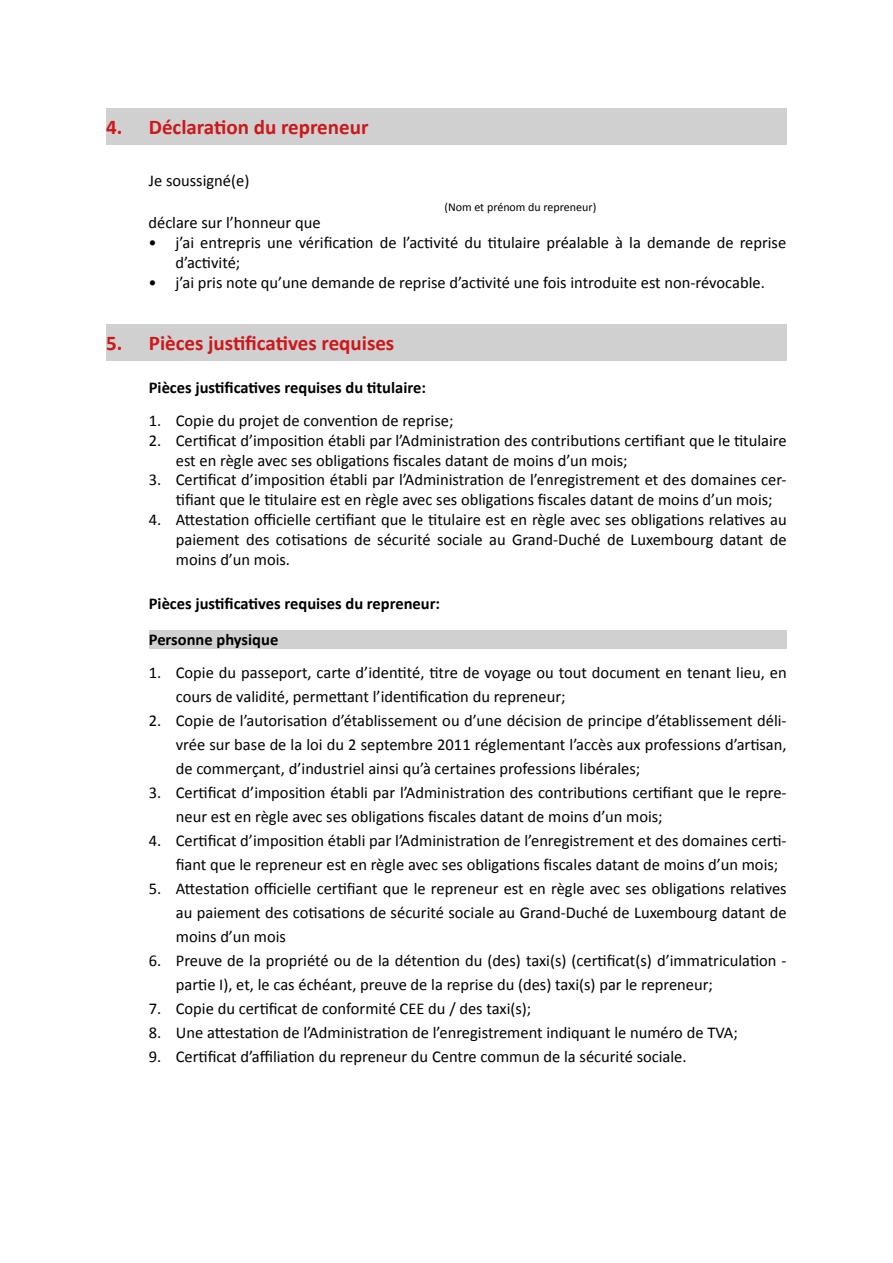
<style>
.page{position:relative;width:893px;height:1263px;background:#fff}
.page>*{position:absolute;margin:0;border:0;box-sizing:border-box;transform-origin:0 0}
.t1{font:700 21px "Calibri";color:#cd171a}
.t2{font:16.5px/24px "Calibri";color:#000}
.t3{font:700 16.5px "Calibri";color:#000}
.t4{font:12px "Calibri";color:#000}
</style>
<div class="page">
<div style="left:106px;top:108px;width:681px;height:36px;background:#d0d0d0"></div>
<div style="left:106px;top:324px;width:681px;height:36px;background:#d0d0d0"></div>
<div style="left:149px;top:630px;width:638px;height:18px;background:#d0d0d0"></div>
<p class="t1" style="left:106px;top:113px;width:264px">4. Déclaration du repreneur</p>
<p class="t2" style="left:149px;top:169px;width:102px">Je soussigné(e)</p>
<p class="t2" style="left:148px;top:211px;width:174px">déclare sur l’honneur que</p>
<p class="t2" style="left:175px;top:233px;width:612px;line-height:19.8px;text-indent:-27px">• j’ai entrepris une vérification de l’activité du titulaire préalable à la demande de reprise d’activité;</p>
<p class="t2" style="left:148px;top:270px;width:618px">• j’ai pris note qu’une demande de reprise d’activité une fois introduite est non-révocable.</p>
<p class="t4" style="left:444px;top:200px;width:153px">(Nom et prénom du repreneur)</p>
<p class="t1" style="left:106px;top:329px;width:290px">5. Pièces justificatives requises</p>
<p class="t3" style="left:149px;top:377px;width:279px">Pièces justificatives requises du titulaire:</p>
<p class="t2" style="left:149px;top:409px;width:306px">1. Copie du projet de convention de reprise;</p>
<p class="t2" style="left:176px;top:430px;width:612px;line-height:19.8px;text-indent:-27px">2. Certificat d’imposition établi par l’Administration des contributions certifiant que le titulaire est en règle avec ses obligations fiscales datant de moins d’un mois;</p>
<p class="t2" style="left:176px;top:470px;width:612px;line-height:19.8px;text-indent:-27px">3. Certificat d’imposition établi par l’Administration de l’enregistrement et des domaines cer&shy;tifiant que le titulaire est en règle avec ses obligations fiscales datant de moins d’un mois;</p>
<p class="t2" style="left:176px;top:510px;width:612px;line-height:19.8px;text-align:justify;text-indent:-27px">4. Attestation officielle certifiant que le titulaire est en règle avec ses obligations relatives au paiement des cotisations de sécurité sociale au Grand-Duché de Luxembourg datant de moins d’un mois.</p>
<p class="t3" style="left:149px;top:593px;width:293px">Pièces justificatives requises du repreneur:</p>
<p class="t3" style="left:149px;top:629px;width:131px">Personne physique</p>
<p class="t2" style="left:176px;top:661px;width:612px;text-indent:-27px">1. Copie du passeport, carte d’identité, titre de voyage ou tout document en tenant lieu, en cours de validité, permettant l’identification du repreneur;</p>
<p class="t2" style="left:176px;top:709px;width:612px;text-align:justify;text-indent:-27px">2. Copie de l’autorisation d’établissement ou d’une décision de principe d’établissement déli&shy;vrée sur base de la loi du 2 septembre 2011 réglementant l’accès aux professions d’artisan, de commerçant, d’industriel ainsi qu’à certaines professions libérales;</p>
<p class="t2" style="left:176px;top:781px;width:612px;text-indent:-27px">3. Certificat d’imposition établi par l’Administration des contributions certifiant que le repre&shy;neur est en règle avec ses obligations fiscales datant de moins d’un mois;</p>
<p class="t2" style="left:176px;top:829px;width:612px;text-indent:-27px">4. Certificat d’imposition établi par l’Administration de l’enregistrement et des domaines certi&shy;fiant que le repreneur est en règle avec ses obligations fiscales datant de moins d’un mois;</p>
<p class="t2" style="left:176px;top:877px;width:612px;text-align:justify;text-indent:-27px">5. Attestation officielle certifiant que le repreneur est en règle avec ses obligations relatives au paiement des cotisations de sécurité sociale au Grand-Duché de Luxembourg datant de moins d’un mois</p>
<p class="t2" style="left:176px;top:949px;width:612px;text-indent:-27px">6. Preuve de la propriété ou de la détention du (des) taxi(s) (certificat(s) d’immatriculation - partie I), et, le cas échéant, preuve de la reprise du (des) taxi(s) par le repreneur;</p>
<p class="t2" style="left:149px;top:997px;width:384px">7. Copie du certificat de conformité CEE du / des taxi(s);</p>
<p class="t2" style="left:149px;top:1021px;width:591px">8. Une attestation de l’Administration de l’enregistrement indiquant le numéro de TVA;</p>
<p class="t2" style="left:149px;top:1045px;width:539px">9. Certificat d’affiliation du repreneur du Centre commun de la sécurité sociale.</p>
</div>
